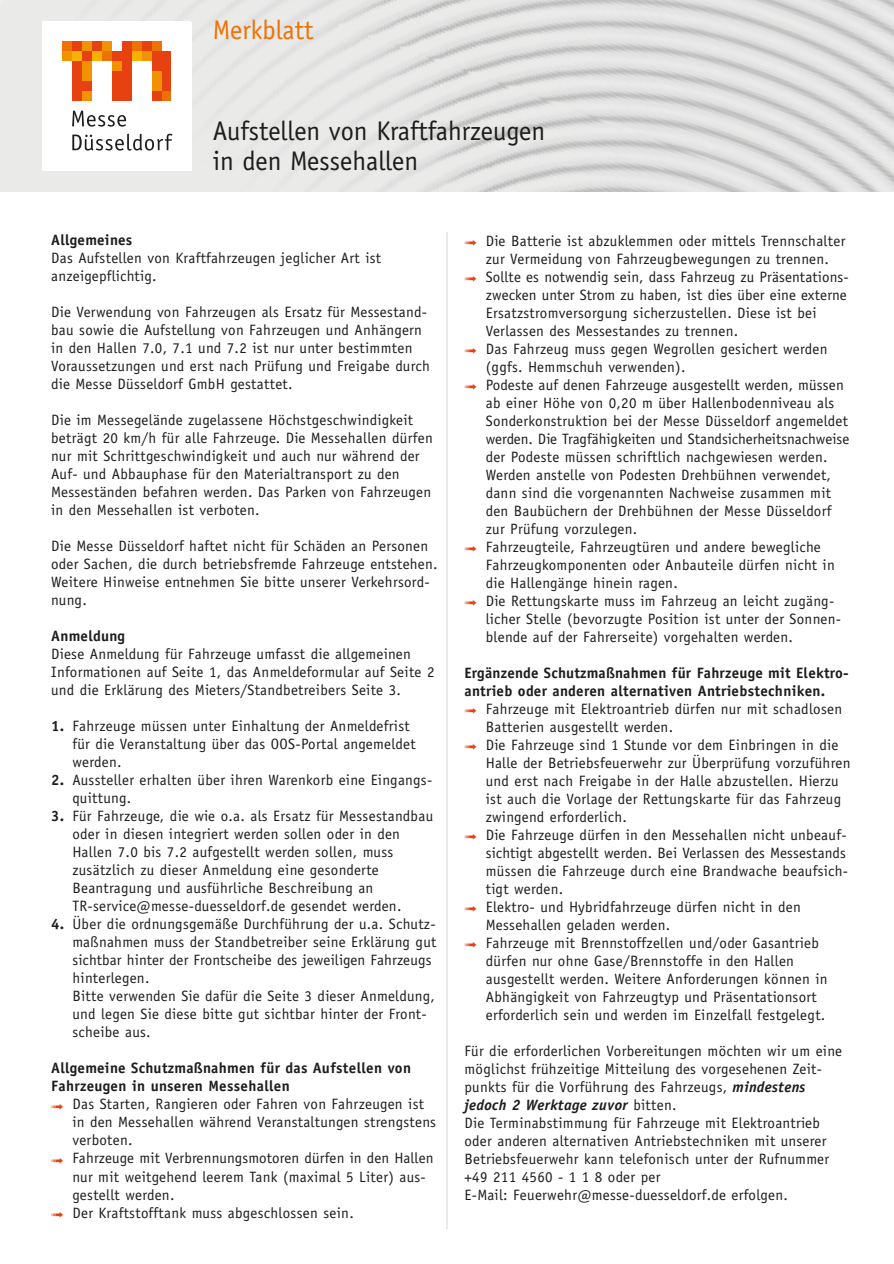
<style>
.page{position:relative;width:894px;height:1264px;background:#fff}
.page>*{position:absolute;margin:0;border:0;box-sizing:border-box;transform-origin:0 0}
.t1{font:27px/30px "Officina Sans";color:#1d1d1b}
.t2{font:27px "Officina Sans";color:#ee7203}
.t3{font:15px/18px "Officina Sans";letter-spacing:.02em;color:#1d1d1b}
.t4{font:700 15px/18px "Officina Sans";letter-spacing:.02em;color:#1d1d1b}
.s1{font-weight:700}
.s2{color:#e74011}
.s3{font-weight:700;font-style:italic}
</style>
<div class="page">
<div style="left:140px;top:0;width:161px;height:192px;background:#eaeae9"></div>
<img style="left:290px;top:0;width:603px;height:183px">
<img style="left:301px;top:35px;width:162px;height:157px">
<img style="left:452px;top:0;width:441px;height:137px">
<img style="left:463px;top:88px;width:149px;height:104px">
<img style="left:614px;top:0;width:279px;height:89px">
<img style="left:577px;top:123px;width:180px;height:69px">
<img style="left:727px;top:0;width:166px;height:25px">
<img style="left:738px;top:175px;width:155px;height:17px">
<div style="left:43px;top:22px;width:148px;height:148px;background:#fff"></div>
<svg style="left:72px;top:134px;width:100px;height:17px"></svg>
<svg style="left:72px;top:111px;width:54px;height:16px"></svg>
<div style="left:62px;top:51px;width:10px;height:10px;background:#f39200"></div>
<div style="left:72px;top:41px;width:10px;height:10px;background:#e74011"></div>
<div style="left:72px;top:51px;width:10px;height:10px;background:#f9b000"></div>
<div style="left:82px;top:41px;width:10px;height:10px;background:#f39200"></div>
<div style="left:82px;top:51px;width:10px;height:10px;background:#e74011"></div>
<div style="left:92px;top:41px;width:10px;height:10px;background:#e74011"></div>
<div style="left:92px;top:51px;width:10px;height:10px;background:#f9b000"></div>
<div style="left:102px;top:41px;width:10px;height:10px;background:#f39200"></div>
<div style="left:102px;top:51px;width:10px;height:10px;background:#ee7203"></div>
<div style="left:132px;top:41px;width:10px;height:10px;background:#ee7203"></div>
<div style="left:132px;top:51px;width:10px;height:10px;background:#f9b000"></div>
<div style="left:142px;top:41px;width:9px;height:10px;background:#e74011"></div>
<div style="left:142px;top:51px;width:9px;height:10px;background:#f39200"></div>
<div style="left:151px;top:41px;width:10px;height:10px;background:#ee7203"></div>
<div style="left:151px;top:51px;width:10px;height:20px;background:#e74011"></div>
<div style="left:161px;top:51px;width:10px;height:40px;background:#e74011"></div>
<div style="left:72px;top:61px;width:10px;height:40px;background:#e74011"></div>
<div style="left:82px;top:61px;width:10px;height:20px;background:#f39200"></div>
<div style="left:82px;top:81px;width:10px;height:10px;background:#e74011"></div>
<div style="left:82px;top:91px;width:10px;height:10px;background:#f39200"></div>
<div style="left:151px;top:71px;width:10px;height:20px;background:#f39200"></div>
<div style="left:161px;top:91px;width:10px;height:10px;background:#ee7203"></div>
<div style="left:62px;top:41px;width:10px;height:10px;background:#ee7203"></div>
<div style="left:112px;top:51px;width:10px;height:10px;background:#e74011"></div>
<div style="left:112px;top:61px;width:10px;height:10px;background:#f39200"></div>
<div style="left:112px;top:71px;width:10px;height:30px;background:#e74011"></div>
<div style="left:122px;top:41px;width:10px;height:60px;background:#e74011"></div>
<div style="left:151px;top:91px;width:10px;height:10px;background:#e74011"></div>
<hr style="left:446px;top:232px;width:1px;height:997px;background:#dadada">
<h1 class="t2" style="left:213px;top:20px;width:102px">Merkblatt</h1>
<h1 class="t1" style="left:213px;top:118px;width:333px">Aufstellen von Kraftfahrzeugen in den Messehallen</h1>
<p class="t4" style="left:51px;top:232px;width:83px">Allgemeines</p>
<p class="t3" style="left:51px;top:250px;width:331px">Das Aufstellen von Kraftfahrzeugen jeglicher Art ist anzeigepflichtig.</p>
<p class="t3" style="left:51px;top:304px;width:380px">Die Verwendung von Fahrzeugen als Ersatz für Messestand&shy;bau sowie die Aufstellung von Fahrzeugen und Anhängern in den Hallen 7.0, 7.1 und 7.2 ist nur unter bestimmten Voraussetzungen und erst nach Prüfung und Freigabe durch die Messe Düsseldorf GmbH gestattet.</p>
<p class="t3" style="left:51px;top:412px;width:383px">Die im Messegelände zugelassene Höchstgeschwindigkeit beträgt 20 km/h für alle Fahrzeuge. Die Messehallen dürfen nur mit Schrittgeschwindigkeit und auch nur während der Auf- und Abbauphase für den Materialtransport zu den Messeständen befahren werden. Das Parken von Fahrzeugen in den Messehallen ist verboten.</p>
<p class="t3" style="left:51px;top:538px;width:388px">Die Messe Düsseldorf haftet nicht für Schäden an Personen oder Sachen, die durch betriebsfremde Fahrzeuge entstehen.<br>Weitere Hinweise entnehmen Sie bitte unserer Verkehrsord&shy;nung.</p>
<p class="t4" style="left:51px;top:628px;width:75px">Anmeldung</p>
<p class="t3" style="left:51px;top:646px;width:384px">Diese Anmeldung für Fahrzeuge umfasst die allgemeinen<br>Informationen auf Seite 1, das Anmeldeformular auf Seite 2 und die Erklärung des Mieters/Standbetreibers Seite 3.</p>
<p class="t3" style="left:72px;top:718px;width:344px;text-indent:-21px"><span class="s1">1.</span> Fahrzeuge müssen unter Einhaltung der Anmeldefrist für die Veranstaltung über das OOS-Portal angemeldet werden.</p>
<p class="t3" style="left:72px;top:772px;width:361px;text-indent:-21px"><span class="s1">2.</span> Aussteller erhalten über ihren Warenkorb eine Eingangs&shy;quittung.</p>
<p class="t3" style="left:72px;top:808px;width:362px;text-indent:-21px"><span class="s1">3.</span> Für Fahrzeuge, die wie o.a. als Ersatz für Messestandbau oder in diesen integriert werden sollen oder in den Hallen 7.0 bis 7.2 aufgestellt werden sollen, muss zusätzlich zu dieser Anmeldung eine gesonderte Beantragung und ausführliche Beschreibung an TR-service@messe-duesseldorf.de gesendet werden.</p>
<p class="t3" style="left:72px;top:916px;width:365px;text-indent:-21px"><span class="s1">4.</span> Über die ordnungsgemäße Durchführung der u.a. Schutz&shy;maßnahmen muss der Standbetreiber seine Erklärung gut sichtbar hinter der Frontscheibe des jeweiligen Fahrzeugs hinterlegen.<br>Bitte verwenden Sie dafür die Seite 3 dieser Anmeldung, und legen Sie diese bitte gut sichtbar hinter der Front&shy;scheibe aus.</p>
<p class="t4" style="left:51px;top:1060px;width:361px">Allgemeine Schutzmaßnahmen für das Aufstellen von<br>Fahrzeugen in unseren Messehallen</p>
<p class="t3" style="left:72px;top:1096px;width:365px;text-indent:-21px"><span class="s2">●</span> Das Starten, Rangieren oder Fahren von Fahrzeugen ist in den Messehallen während Veranstaltungen strengstens verboten.</p>
<p class="t3" style="left:72px;top:1150px;width:362px;text-indent:-21px"><span class="s2">●</span> Fahrzeuge mit Verbrennungsmotoren dürfen in den Hallen nur mit weitgehend leerem Tank (maximal 5 Liter) aus&shy;gestellt werden.</p>
<p class="t3" style="left:51px;top:1204px;width:304px"><span class="s2">●</span> Der Kraftstofftank muss abgeschlossen sein.</p>
<p class="t3" style="left:464px;top:233px;width:382px;text-align:center"><span class="s2">●</span> Die Batterie ist abzuklemmen oder mittels Trennschalter zur Vermeidung von Fahrzeugbewegungen zu trennen.</p>
<p class="t3" style="left:485px;top:269px;width:364px;text-indent:-21px"><span class="s2">●</span> Sollte es notwendig sein, dass Fahrzeug zu Präsentations&shy;zwecken unter Strom zu haben, ist dies über eine externe Ersatzstromversorgung sicherzustellen. Diese ist bei Verlassen des Messestandes zu trennen.</p>
<p class="t3" style="left:485px;top:341px;width:343px;text-indent:-21px"><span class="s2">●</span> Das Fahrzeug muss gegen Wegrollen gesichert werden (ggfs. Hemmschuh verwenden).</p>
<p class="t3" style="left:485px;top:377px;width:365px;text-indent:-21px"><span class="s2">●</span> Podeste auf denen Fahrzeuge ausgestellt werden, müssen ab einer Höhe von 0,20 m über Hallenbodenniveau als Sonderkonstruktion bei der Messe Düsseldorf angemeldet werden. Die Tragfähigkeiten und Standsicherheitsnachweise der Podeste müssen schriftlich nachgewiesen werden.<br>Werden anstelle von Podesten Drehbühnen verwendet, dann sind die vorgenannten Nachweise zusammen mit den Baubüchern der Drehbühnen der Messe Düsseldorf zur Prüfung vorzulegen.</p>
<p class="t3" style="left:485px;top:539px;width:350px;text-indent:-21px"><span class="s2">●</span> Fahrzeugteile, Fahrzeugtüren und andere bewegliche<br>Fahrzeugkomponenten oder Anbauteile dürfen nicht in die Hallengänge hinein ragen.</p>
<p class="t3" style="left:485px;top:593px;width:356px;text-indent:-21px"><span class="s2">●</span> Die Rettungskarte muss im Fahrzeug an leicht zugäng&shy;licher Stelle (bevorzugte Position ist unter der Sonnen&shy;blende auf der Fahrerseite) vorgehalten werden.</p>
<p class="t4" style="left:464px;top:665px;width:385px">Ergänzende Schutzmaßnahmen für Fahrzeuge mit Elektro&shy;antrieb oder anderen alternativen Antriebstechniken.</p>
<p class="t3" style="left:485px;top:701px;width:358px;text-indent:-21px"><span class="s2">●</span> Fahrzeuge mit Elektroantrieb dürfen nur mit schadlosen<br>Batterien ausgestellt werden.</p>
<p class="t3" style="left:485px;top:737px;width:366px;text-indent:-21px"><span class="s2">●</span> Die Fahrzeuge sind 1 Stunde vor dem Einbringen in die Halle der Betriebsfeuerwehr zur Überprüfung vorzuführen und erst nach Freigabe in der Halle abzustellen. Hierzu ist auch die Vorlage der Rettungskarte für das Fahrzeug zwingend erforderlich.</p>
<p class="t3" style="left:485px;top:827px;width:364px;text-indent:-21px"><span class="s2">●</span> Die Fahrzeuge dürfen in den Messehallen nicht unbeauf&shy;sichtigt abgestellt werden. Bei Verlassen des Messestands müssen die Fahrzeuge durch eine Brandwache beaufsich&shy;tigt werden.</p>
<p class="t3" style="left:485px;top:899px;width:316px;text-indent:-21px"><span class="s2">●</span> Elektro- und Hybridfahrzeuge dürfen nicht in den<br>Messehallen geladen werden.</p>
<p class="t3" style="left:485px;top:935px;width:343px;text-indent:-21px"><span class="s2">●</span> Fahrzeuge mit Brennstoffzellen und/oder Gasantrieb dürfen nur ohne Gase/Brennstoffe in den Hallen ausgestellt werden. Weitere Anforderungen können in Abhängigkeit von Fahrzeugtyp und Präsentationsort erforderlich sein und werden im Einzelfall festgelegt.</p>
<p class="t3" style="left:464px;top:1043px;width:379px">Für die erforderlichen Vorbereitungen möchten wir um eine möglichst frühzeitige Mitteilung des vorgesehenen Zeit&shy;punkts für die Vorführung des Fahrzeugs, <span class="s3">mindestens jedoch 2 Werktage zuvor</span> bitten.<br>Die Terminabstimmung für Fahrzeuge mit Elektroantrieb oder anderen alternativen Antriebstechniken mit unserer Betriebsfeuerwehr kann telefonisch unter der Rufnummer +49 211 4560 - 1 1 8 oder per<br>E-Mail: Feuerwehr@messe-duesseldorf.de erfolgen.</p>
</div>
